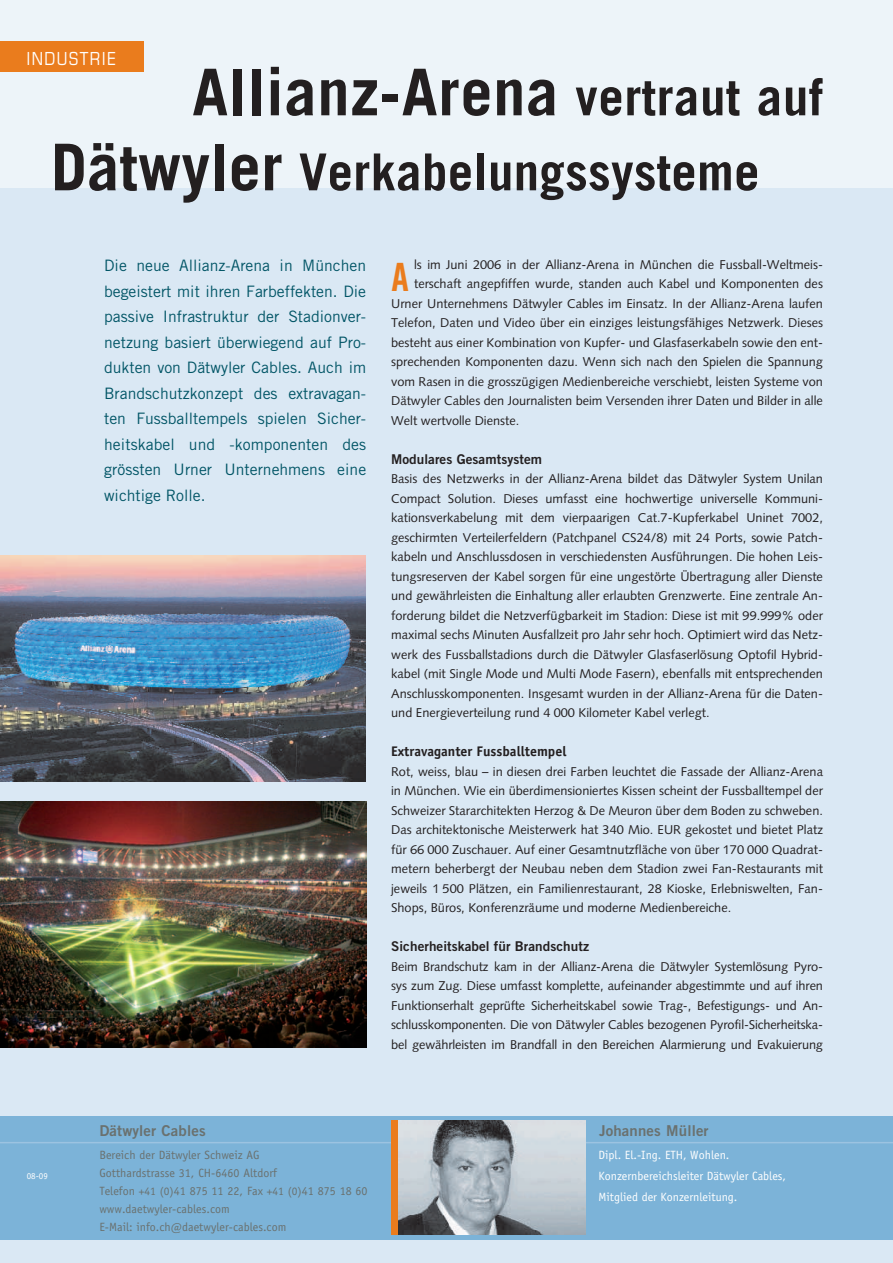
<style>
.page{position:relative;width:893px;height:1263px;background:#dae8f4}
.page>*{position:absolute;margin:0;border:0;box-sizing:border-box;transform-origin:0 0}
.t1{font:700 64.5px "Trade Gothic";letter-spacing:.01em;color:#231f20}
.t2{font:700 51px "Trade Gothic";letter-spacing:.005em;color:#231f20}
.Grundtext_2sp{font:39px "Trade Gothic Bold Cond Twenty";color:#ea7c1d}
.t3{font:condensed 18px "Eurostile";letter-spacing:.075em;color:#fff}
.Lead{font:15.75px/25.5px "Trade Gothic";color:#015566;text-align:justify}
.t4{font:15px "Trade Gothic Bold Two";letter-spacing:.01em;color:#6a716f}
.t5{font:700 13.95px "Officina Sans";color:#231f20}
.Grundtext_2sp-2{font:13.5px "Trade Gothic Bold Two";letter-spacing:.005em;color:#231f20}
.Grundtext_2sp-3{font:12.75px/19.5px "Syntax";color:#231f20}
.t6{font:12px "Officina Sans";color:#6a716f}
.t7{font:12px "Officina Sans";color:#fff}
.t8{font:9px "Officina Sans";color:#fff}
.s1{font-size:51px}
.s2{font-size:64.5px}
.s3{font-size:11.4px}
</style>
<div class="page">
<div style="left:0;top:0;width:893px;height:187px;background:#edf4f9"></div>
<div style="left:0;top:42px;width:143px;height:30px;background:#ea7c1d"></div>
<img style="left:0;top:555px;width:366px;height:227px">
<img style="left:0;top:801px;width:367px;height:246px">
<div style="left:0;top:1116px;width:893px;height:123px;background:#7cb3d8"></div>
<hr style="left:0;top:1142px;width:893px;height:1px;background:#9cc3e1">
<img style="left:397px;top:1120px;width:189px;height:115px">
<div style="left:391px;top:1120px;width:6px;height:115px;background:#ea7c1d"></div>
<p class="t3" style="left:26px;top:48px;width:91px">INDUSTRIE</p>
<p class="t1" style="left:192px;top:53px;width:632px">Allianz-Arena <span class="s1">vertraut auf</span></p>
<p class="t2" style="left:51px;top:141px;width:710px"><span class="s2">Dätwyler</span> Verkabelungssysteme</p>
<p class="t8" style="left:27px;top:1170px;width:23px">08-09</p>
<p class="Lead" style="left:104px;top:253px;width:264px">Die neue Allianz-Arena in München begeistert mit ihren Farbeffekten. Die passive Infrastruktur der Stadionver&shy;netzung basiert überwiegend auf Pro&shy;dukten von Dätwyler Cables. Auch im Brandschutzkonzept des extravagan&shy;ten Fussballtempels spielen Sicher&shy;heitskabel und -komponenten des grössten Urner Unternehmens eine wichtige Rolle.</p>
<p class="Grundtext_2sp-3" style="left:414px;top:255px;width:410px">ls im Juni 2006 in der Allianz-Arena in München die Fussball-Weltmeis-</p>
<p class="Grundtext_2sp-3" style="left:414px;top:274px;width:410px">terschaft angepfiffen wurde, standen auch Kabel und Komponenten des</p>
<p class="Grundtext_2sp-3" style="left:391px;top:294px;width:433px">Urner Unternehmens Dätwyler Cables im Einsatz. In der Allianz-Arena laufen</p>
<p class="Grundtext_2sp-3" style="left:391px;top:313px;width:433px">Telefon, Daten und Video über ein einziges leistungsfähiges Netzwerk. Dieses</p>
<p class="Grundtext_2sp-3" style="left:391px;top:333px;width:433px">besteht aus einer Kombination von Kupfer- und Glasfaserkabeln sowie den ent-</p>
<p class="Grundtext_2sp-3" style="left:391px;top:352px;width:433px">sprechenden Komponenten dazu. Wenn sich nach den Spielen die Spannung</p>
<p class="Grundtext_2sp-3" style="left:391px;top:372px;width:433px">vom Rasen in die grosszügigen Medienbereiche verschiebt, leisten Systeme von</p>
<p class="Grundtext_2sp-3" style="left:391px;top:391px;width:433px">Dätwyler Cables den Journalisten beim Versenden ihrer Daten und Bilder in alle</p>
<p class="Grundtext_2sp-3" style="left:391px;top:411px;width:130px">Welt wertvolle Dienste.</p>
<p class="Grundtext_2sp-2" style="left:391px;top:450px;width:152px">Modulares Gesamtsystem</p>
<p class="Grundtext_2sp-3" style="left:391px;top:469px;width:433px">Basis des Netzwerks in der Allianz-Arena bildet das Dätwyler System Unilan Compact Solution. Dieses umfasst eine hochwertige universelle Kommuni&shy;kationsverkabelung mit dem vierpaarigen Cat.7-Kupferkabel Uninet 7002, geschirmten Verteilerfeldern (Patchpanel CS24/8) mit 24 Ports, sowie Patch&shy;kabeln und Anschlussdosen in verschiedensten Ausführungen. Die hohen Leis&shy;tungsreserven der Kabel sorgen für eine ungestörte Übertragung aller Dienste und gewährleisten die Einhaltung aller erlaubten Grenzwerte. Eine zentrale An&shy;forderung bildet die Netzverfügbarkeit im Stadion: Diese ist mit 99.999% oder maximal sechs Minuten Ausfallzeit pro Jahr sehr hoch. Optimiert wird das Netz&shy;werk des Fussballstadions durch die Dätwyler Glasfaserlösung Optofil Hybrid&shy;kabel (mit Single Mode und Multi Mode Fasern), ebenfalls mit entsprechenden Anschlusskomponenten. Insgesamt wurden in der Allianz-Arena für die Daten&shy;und Energieverteilung rund 4 000 Kilometer Kabel verlegt.</p>
<p class="t5" style="left:391px;top:743px;width:177px">Extravaganter Fussballtempel</p>
<p class="Grundtext_2sp-3" style="left:391px;top:762px;width:433px">Rot, weiss, blau – in diesen drei Farben leuchtet die Fassade der Allianz-Arena in München. Wie ein überdimensioniertes Kissen scheint der Fussballtempel der Schweizer Stararchitekten Herzog &amp; De Meuron über dem Boden zu schweben.<br>Das architektonische Meisterwerk hat 340 Mio. EUR gekostet und bietet Platz für 66 000 Zuschauer. Auf einer Gesamtnutzfläche von über 170 000 Quadrat&shy;metern beherbergt der Neubau neben dem Stadion zwei Fan-Restaurants mit jeweils 1 500 Plätzen, ein Familienrestaurant, 28 Kioske, Erlebniswelten, Fan-Shops, Büros, Konferenzräume und moderne Medienbereiche.</p>
<p class="Grundtext_2sp-2" style="left:391px;top:938px;width:199px">Sicherheitskabel für Brandschutz</p>
<p class="Grundtext_2sp-3" style="left:391px;top:957px;width:433px;text-align:justify">Beim Brandschutz kam in der Allianz-Arena die Dätwyler Systemlösung Pyro&shy;sys zum Zug. Diese umfasst komplette, aufeinander abgestimmte und auf ihren Funktionserhalt geprüfte Sicherheitskabel sowie Trag-, Befestigungs- und An&shy;schlusskomponenten. Die von Dätwyler Cables bezogenen Pyrofil-Sicherheitska&shy;bel gewährleisten im Brandfall in den Bereichen Alarmierung und Evakuierung</p>
<p class="Grundtext_2sp" style="left:391px;top:253px;width:19px">A</p>
<p class="t4" style="left:99px;top:1121px;width:108px">Dätwyler Cables</p>
<p class="t4" style="left:599px;top:1121px;width:111px">Johannes Müller</p>
<p class="t7" style="left:599px;top:1148px;width:132px">Dipl. El.-Ing. ETH, Wohlen.</p>
<p class="t7" style="left:599px;top:1169px;width:189px">Konzernbereichsleiter Dätwyler Cables,</p>
<p class="t7" style="left:599px;top:1190px;width:140px">Mitglied der Konzernleitung.</p>
<p class="t6" style="left:99px;top:1148px;width:162px">Bereich der Dätwyler Schweiz AG</p>
<p class="t6" style="left:99px;top:1166px;width:179px">Gotthardstrasse 31, CH-6460 Altdorf</p>
<p class="t6" style="left:99px;top:1184px;width:270px">Telefon <span class="s3">+41 (0)</span>41 875 11 22, Fax <span class="s3">+41 (0)</span>41 875 18 60</p>
<p class="t6" style="left:99px;top:1202px;width:132px">www.daetwyler-cables.com</p>
<p class="t6" style="left:99px;top:1220px;width:189px">E-Mail: info.ch@daetwyler-cables.com</p>
</div>
